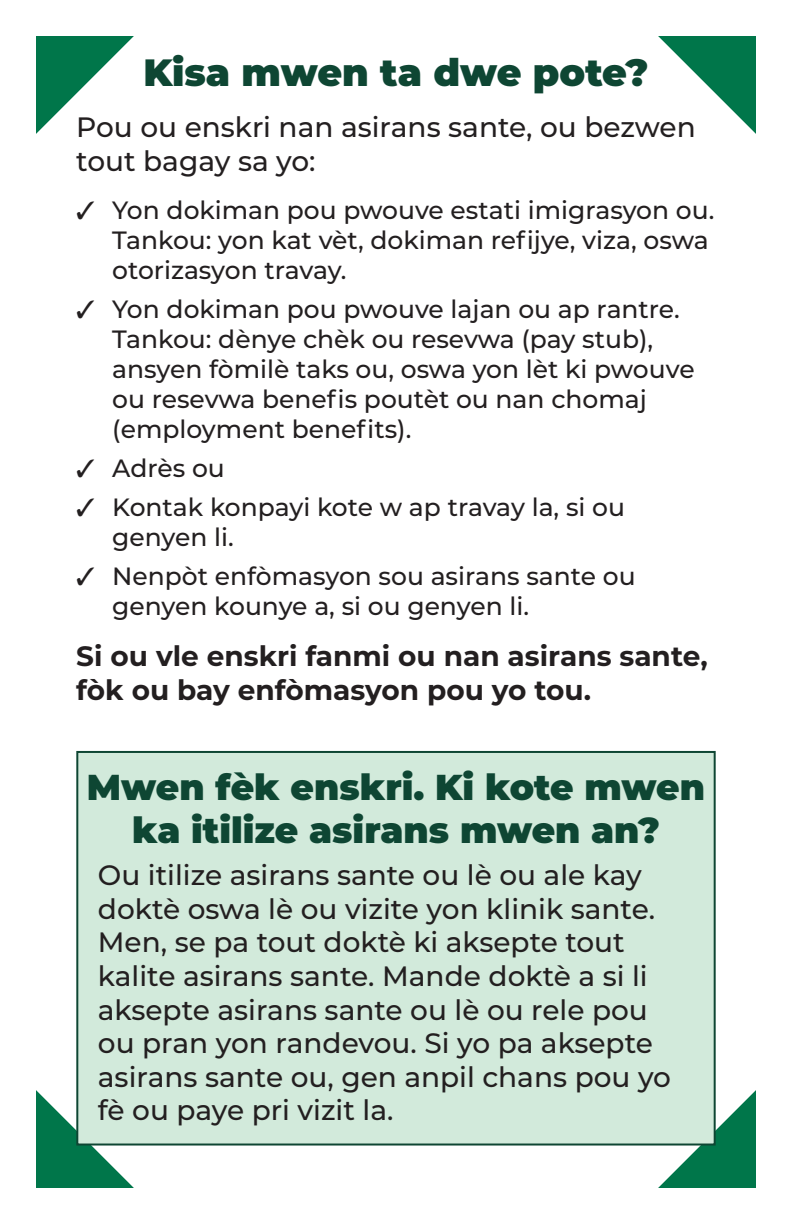
<style>
.page{position:relative;width:792px;height:1224px;background:#fff}
.page>*{position:absolute;margin:0;border:0;box-sizing:border-box;transform-origin:0 0}
.t1{font:900 38px "Montserrat";color:#0e4633}
.t2{font:900 36px/43.2px "Montserrat";color:#0e4633;text-align:center}
.t3{font:500 28px/33.6px "Montserrat";color:#231f20}
.t4{font:700 28px/33.6px "Montserrat";color:#231f20}
.t5{font:500 25px/30px "Montserrat";color:#231f20}
</style>
<div class="page">
<svg style="left:36px;top:1090px;width:98px;height:98px"></svg>
<svg style="left:658px;top:1090px;width:98px;height:98px"></svg>
<svg style="left:36px;top:36px;width:98px;height:98px"></svg>
<svg style="left:658px;top:36px;width:98px;height:98px"></svg>
<div style="left:76px;top:751px;width:640px;height:395px;background:#d2eadb;border:2px solid #0e4633"></div>
<h1 class="t1" style="left:143px;top:44px;width:507px">Kisa mwen ta dwe pote?</h1>
<p class="t3" style="left:76px;top:109px;width:621px">Pou ou enskri nan asirans sante, ou bezwen tout bagay sa yo:</p>
<p class="t5" style="left:112px;top:194px;width:604px;text-indent:-36px">✓ Yon dokiman pou pwouve estati imigrasyon ou.<br>Tankou: yon kat vèt, dokiman refijye, viza, oswa otorizasyon travay.</p>
<p class="t5" style="left:112px;top:293px;width:584px;text-indent:-36px">✓ Yon dokiman pou pwouve lajan ou ap rantre.<br>Tankou: dènye chèk ou resevwa (pay stub), ansyen fòmilè taks ou, oswa yon lèt ki pwouve ou resevwa benefis poutèt ou nan chomaj (employment benefits).</p>
<p class="t5" style="left:76px;top:452px;width:150px">✓ Adrès ou</p>
<p class="t5" style="left:112px;top:491px;width:514px;text-indent:-36px">✓ Kontak konpayi kote w ap travay la, si ou genyen li.</p>
<p class="t5" style="left:112px;top:560px;width:525px;text-indent:-36px">✓ Nenpòt enfòmasyon sou asirans sante ou genyen kounye a, si ou genyen li.</p>
<p class="t4" style="left:76px;top:638px;width:633px">Si ou vle enskri fanmi ou nan asirans sante, fòk ou bay enfòmasyon pou yo tou.</p>
<h2 class="t2" style="left:87px;top:763px;width:620px">Mwen fèk enskri. Ki kote mwen ka itilize asirans mwen an?</h2>
<p class="t3" style="left:98px;top:857px;width:575px">Ou itilize asirans sante ou lè ou ale kay doktè oswa lè ou vizite yon klinik sante.<br>Men, se pa tout doktè ki aksepte tout kalite asirans sante. Mande doktè a si li aksepte asirans sante ou lè ou rele pou ou pran yon randevou. Si yo pa aksepte asirans sante ou, gen anpil chans pou yo fè ou paye pri vizit la.</p>
</div>
